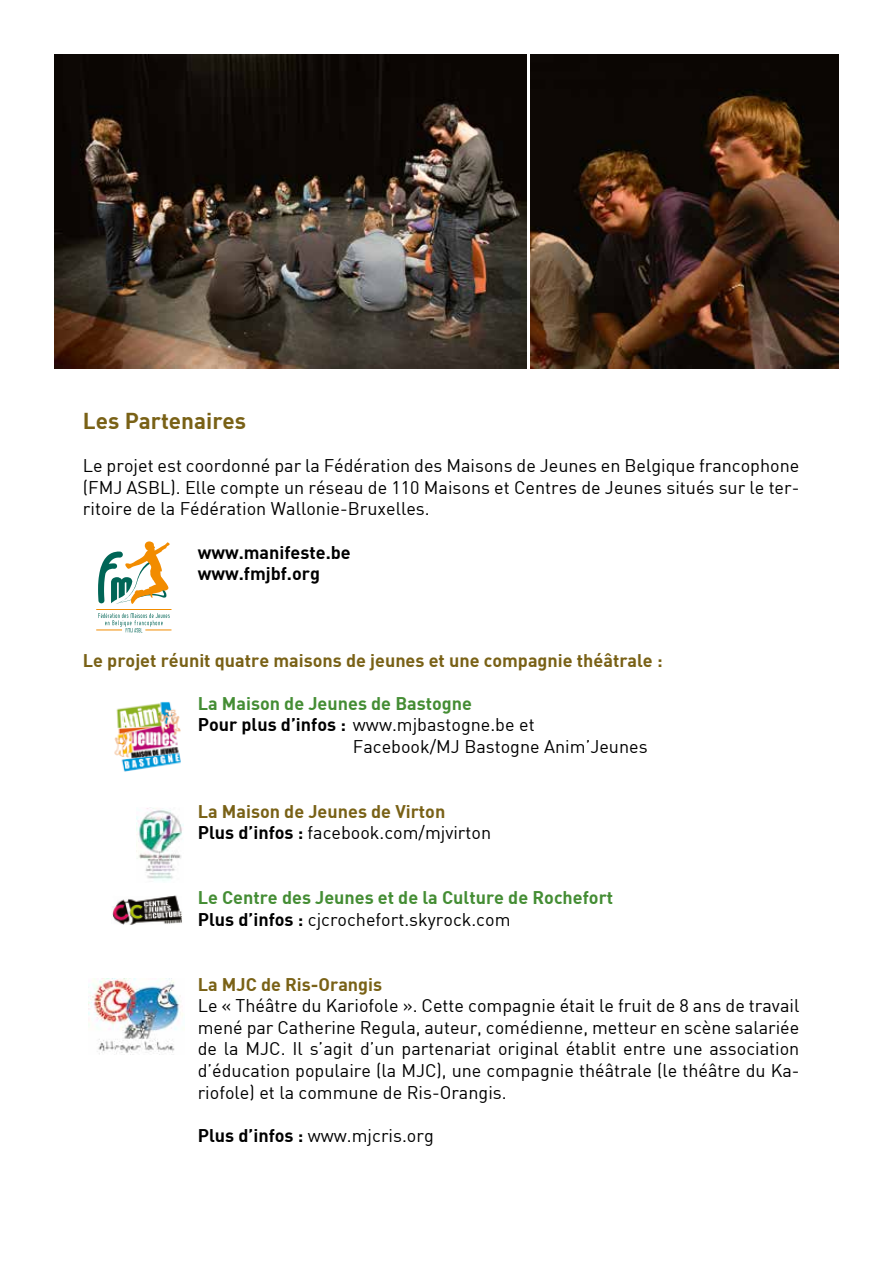
<style>
.page{position:relative;width:893px;height:1263px;background:#fff}
.page>*{position:absolute;margin:0;border:0;box-sizing:border-box;transform-origin:0 0}
.t1{font:22.5px "DIN Bold";color:#796116}
.t2{font:18px/21.6px "DIN";color:#000;text-align:justify}
.t3{font:18px "DIN Bold";color:#796116}
.t4{font:18px "DIN Bold";color:#448d34}
.t5{font:18px/21.6px "DIN Bold";color:#000}
.s1{font-family:"DIN Bold"}
</style>
<div class="page">
<img style="left:54px;top:54px;width:472px;height:315px">
<img style="left:530px;top:54px;width:309px;height:315px">
<img style="left:137px;top:808px;width:47px;height:73px">
<img style="left:88px;top:978px;width:95px;height:76px">
<img style="left:112px;top:895px;width:70px;height:30px">
<img style="left:114px;top:701px;width:67px;height:71px">
<svg style="left:98px;top:541px;width:72px;height:63px"></svg>
<hr style="left:96px;top:609px;width:75px;height:1px;background:#f28c00">
<svg style="left:96px;top:613px;width:75px;height:19px"></svg>
<p class="t1" style="left:83px;top:406px;width:165px">Les Partenaires</p>
<p class="t2" style="left:83px;top:454px;width:718px">Le projet est coordonné par la Fédération des Maisons de Jeunes en Belgique francophone (FMJ ASBL). Elle compte un réseau de 110 Maisons et Centres de Jeunes situés sur le ter&shy;ritoire de la Fédération Wallonie-Bruxelles.</p>
<p class="t5" style="left:198px;top:540px;width:155px">www.manifeste.be www.fmjbf.org</p>
<p class="t3" style="left:83px;top:648px;width:581px">Le projet réunit quatre maisons de jeunes et une compagnie théâtrale :</p>
<p class="t4" style="left:198px;top:691px;width:276px">La Maison de Jeunes de Bastogne</p>
<p class="t2" style="left:353px;top:714px;width:296px;text-indent:-155px"><span class="s1">Pour plus d’infos :</span> www.mjbastogne.be et<br>Facebook/MJ Bastogne Anim’Jeunes</p>
<p class="t3" style="left:198px;top:799px;width:249px">La Maison de Jeunes de Virton</p>
<p class="t2" style="left:198px;top:822px;width:295px"><span class="s1">Plus d’infos :</span> facebook.com/mjvirton</p>
<p class="t4" style="left:198px;top:886px;width:417px">Le Centre des Jeunes et de la Culture de Rochefort</p>
<p class="t2" style="left:198px;top:908px;width:314px"><span class="s1">Plus d’infos :</span> cjcrochefort.skyrock.com</p>
<p class="t3" style="left:198px;top:972px;width:186px">La MJC de Ris-Orangis</p>
<p class="t2" style="left:198px;top:994px;width:603px">Le « Théâtre du Kariofole ». Cette compagnie était le fruit de 8 ans de travail mené par Catherine Regula, auteur, comédienne, metteur en scène salariée de la MJC. Il s’agit d’un partenariat original établit entre une association d’éducation populaire (la MJC), une compagnie théâtrale (le théâtre du Ka&shy;riofole) et la commune de Ris-Orangis.</p>
<p class="t2" style="left:198px;top:1124px;width:238px"><span class="s1">Plus d’infos :</span> www.mjcris.org</p>
</div>
